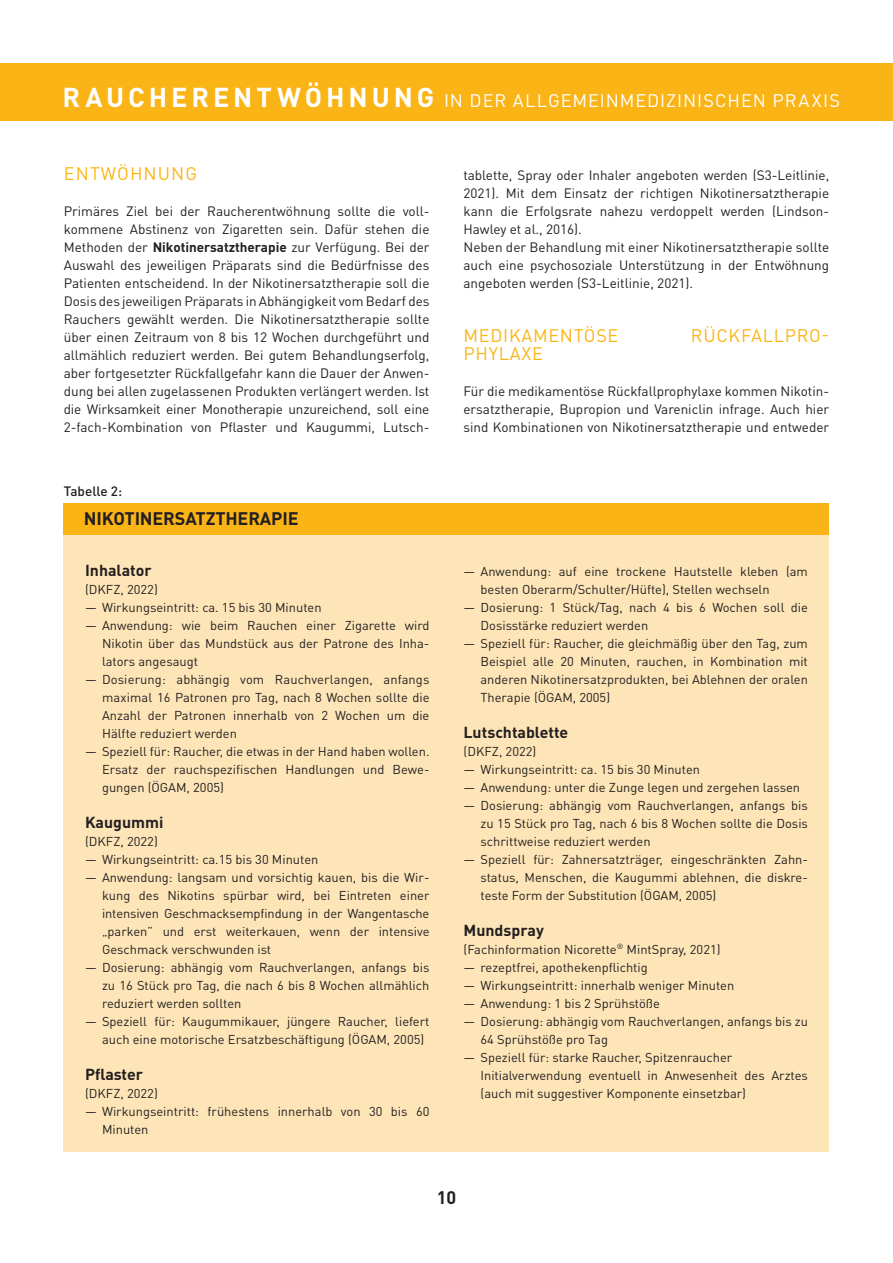
<style>
.page{position:relative;width:893px;height:1263px;background:#fff}
.page>*{position:absolute;margin:0;border:0;box-sizing:border-box;transform-origin:0 0}
.t1{font:18px "DIN Pro";letter-spacing:.055em;color:#fff}
.t2{font:18px "DIN Pro";letter-spacing:.04em;color:#fbb416}
.t3{font:700 18px "DIN Pro";letter-spacing:-.01em;color:#231f20}
.t4{font:18px "DIN Pro";letter-spacing:.06em;color:#fbb416}
.t5{font:700 15.75px "DIN Pro";color:#231f20}
.t6{font:13.5px/18px "DIN Pro";color:#231f20}
.t7{font:500 13.5px "DIN Pro";color:#231f20}
.t8{font:12.75px/18px "DIN Pro";color:#231f20}
.s1{font-weight:700;font-size:27px}
.s2{font-weight:700}
</style>
<div class="page">
<div style="left:0;top:64px;width:893px;height:57px;background:#fbb416"></div>
<div style="left:64px;top:514px;width:765px;height:638px;background:#fee5b8"></div>
<div style="left:64px;top:504px;width:765px;height:31px;background:#fbb416"></div>
<h1 class="t1" style="left:63px;top:89px;width:779px"><span class="s1">RAUCHERENTWÖHNUNG</span> IN DER ALLGEMEINMEDIZINISCHEN PRAXIS</h1>
<h1 class="t4" style="left:64px;top:161px;width:135px">ENTWÖHNUNG</h1>
<p class="t6" style="left:64px;top:201px;width:367px;text-align:justify">Primäres Ziel bei der Raucherentwöhnung sollte die voll&shy;kommene Abstinenz von Zigaretten sein. Dafür stehen die Methoden der <span class="s2">Nikotinersatztherapie</span> zur Verfügung. Bei der Auswahl des jeweiligen Präparats sind die Bedürfnisse des Patienten entscheidend. In der Nikotinersatztherapie soll die Dosis des jeweiligen Präparats in Abhängigkeit vom Bedarf des Rauchers gewählt werden. Die Nikotinersatztherapie sollte über einen Zeitraum von 8 bis 12 Wochen durchgeführt und allmählich reduziert werden. Bei gutem Behandlungserfolg, aber fortgesetzter Rückfallgefahr kann die Dauer der Anwen&shy;dung bei allen zugelassenen Produkten verlängert werden. Ist die Wirksamkeit einer Monotherapie unzureichend, soll eine 2-fach-Kombination von Pflaster und Kaugummi, Lutsch-</p>
<p class="t7" style="left:64px;top:482px;width:60px">Tabelle 2:</p>
<h1 class="t3" style="left:84px;top:507px;width:216px">NIKOTINERSATZTHERAPIE</h1>
<p class="t5" style="left:85px;top:559px;width:68px">Inhalator</p>
<p class="t8" style="left:85px;top:579px;width:74px">(DKFZ, 2022)</p>
<p class="t8" style="left:85px;top:597px;width:238px">— Wirkungseintritt: ca. 15 bis 30 Minuten</p>
<p class="t8" style="left:102px;top:615px;width:329px;text-indent:-17px">— Anwendung: wie beim Rauchen einer Zigarette wird<br>Nikotin über das Mundstück aus der Patrone des Inha&shy;lators angesaugt</p>
<p class="t8" style="left:102px;top:669px;width:329px;text-align:justify;text-indent:-17px">— Dosierung: abhängig vom Rauchverlangen, anfangs maximal 16 Patronen pro Tag, nach 8 Wochen sollte die Anzahl der Patronen innerhalb von 2 Wochen um die Hälfte reduziert werden</p>
<p class="t8" style="left:102px;top:741px;width:329px;text-align:justify;text-indent:-17px">— Speziell für: Raucher, die etwas in der Hand haben wollen.<br>Ersatz der rauchspezifischen Handlungen und Bewe&shy;gungen (ÖGAM, 2005)</p>
<p class="t5" style="left:85px;top:811px;width:80px">Kaugummi</p>
<p class="t8" style="left:85px;top:831px;width:74px">(DKFZ, 2022)</p>
<p class="t8" style="left:85px;top:849px;width:235px">— Wirkungseintritt: ca.15 bis 30 Minuten</p>
<p class="t8" style="left:102px;top:867px;width:329px;text-align:justify;text-indent:-17px">— Anwendung: langsam und vorsichtig kauen, bis die Wir&shy;kung des Nikotins spürbar wird, bei Eintreten einer intensiven Geschmacksempfindung in der Wangentasche „parken” und erst weiterkauen, wenn der intensive Geschmack verschwunden ist</p>
<p class="t8" style="left:102px;top:957px;width:329px;text-align:justify;text-indent:-17px">— Dosierung: abhängig vom Rauchverlangen, anfangs bis zu 16 Stück pro Tag, die nach 6 bis 8 Wochen allmählich reduziert werden sollten</p>
<p class="t8" style="left:102px;top:1011px;width:329px;text-indent:-17px">— Speziell für: Kaugummikauer, jüngere Raucher, liefert auch eine motorische Ersatzbeschäftigung (ÖGAM, 2005)</p>
<p class="t5" style="left:85px;top:1063px;width:60px">Pflaster</p>
<p class="t8" style="left:85px;top:1083px;width:74px">(DKFZ, 2022)</p>
<p class="t8" style="left:102px;top:1101px;width:329px;text-indent:-17px">— Wirkungseintritt: frühestens innerhalb von 30 bis 60<br>Minuten</p>
<p class="t6" style="left:463px;top:165px;width:367px">tablette, Spray oder Inhaler angeboten werden (S3-Leitlinie, 2021). Mit dem Einsatz der richtigen Nikotinersatztherapie kann die Erfolgsrate nahezu verdoppelt werden (Lindson-Hawley et al., 2016).<br>Neben der Behandlung mit einer Nikotinersatztherapie sollte auch eine psychosoziale Unterstützung in der Entwöhnung angeboten werden (S3-Leitlinie, 2021).</p>
<h1 class="t2" style="left:464px;top:323px;width:156px">MEDIKAMENTÖSE</h1>
<h1 class="t2" style="left:691px;top:323px;width:140px">RÜCKFALLPRO-</h1>
<h1 class="t2" style="left:464px;top:341px;width:81px">PHYLAXE</h1>
<p class="t6" style="left:463px;top:381px;width:367px">Für die medikamentöse Rückfallprophylaxe kommen Nikotin&shy;ersatztherapie, Bupropion und Vareniclin infrage. Auch hier sind Kombinationen von Nikotinersatztherapie und entweder</p>
<p class="t8" style="left:480px;top:561px;width:329px;text-indent:-17px">— Anwendung: auf eine trockene Hautstelle kleben (am besten Oberarm/Schulter/Hüfte), Stellen wechseln</p>
<p class="t8" style="left:480px;top:597px;width:329px;text-indent:-17px">— Dosierung: 1 Stück/Tag, nach 4 bis 6 Wochen soll die<br>Dosisstärke reduziert werden</p>
<p class="t8" style="left:480px;top:633px;width:329px;text-align:justify;text-indent:-17px">— Speziell für: Raucher, die gleichmäßig über den Tag, zum Beispiel alle 20 Minuten, rauchen, in Kombination mit anderen Nikotinersatzprodukten, bei Ablehnen der oralen Therapie (ÖGAM, 2005)</p>
<p class="t5" style="left:463px;top:721px;width:106px">Lutschtablette</p>
<p class="t8" style="left:463px;top:741px;width:74px">(DKFZ, 2022)</p>
<p class="t8" style="left:463px;top:759px;width:238px">— Wirkungseintritt: ca. 15 bis 30 Minuten</p>
<p class="t8" style="left:463px;top:777px;width:338px">— Anwendung: unter die Zunge legen und zergehen lassen</p>
<p class="t8" style="left:480px;top:795px;width:329px;text-align:justify;text-indent:-17px">— Dosierung: abhängig vom Rauchverlangen, anfangs bis zu 15 Stück pro Tag, nach 6 bis 8 Wochen sollte die Dosis schrittweise reduziert werden</p>
<p class="t8" style="left:480px;top:849px;width:329px;text-align:justify;text-indent:-17px">— Speziell für: Zahnersatzträger, eingeschränkten Zahn&shy;status, Menschen, die Kaugummi ablehnen, die diskre&shy;teste Form der Substitution (ÖGAM, 2005)</p>
<p class="t5" style="left:463px;top:919px;width:82px">Mundspray</p>
<p class="t8" style="left:463px;top:939px;width:259px">(Fachinformation Nicorette<sup>®</sup> MintSpray, 2021)</p>
<p class="t8" style="left:463px;top:957px;width:186px">— rezeptfrei, apothekenpflichtig</p>
<p class="t8" style="left:463px;top:975px;width:272px">— Wirkungseintritt: innerhalb weniger Minuten</p>
<p class="t8" style="left:463px;top:993px;width:198px">— Anwendung: 1 bis 2 Sprühstöße</p>
<p class="t8" style="left:480px;top:1011px;width:329px;text-indent:-17px">— Dosierung: abhängig vom Rauchverlangen, anfangs bis zu<br>64 Sprühstöße pro Tag</p>
<p class="t8" style="left:480px;top:1047px;width:329px;text-indent:-17px">— Speziell für: starke Raucher, Spitzenraucher<br>Initialverwendung eventuell in Anwesenheit des Arztes (auch mit suggestiver Komponente einsetzbar)</p>
<h1 class="t3" style="left:437px;top:1185px;width:21px">10</h1>
</div>
